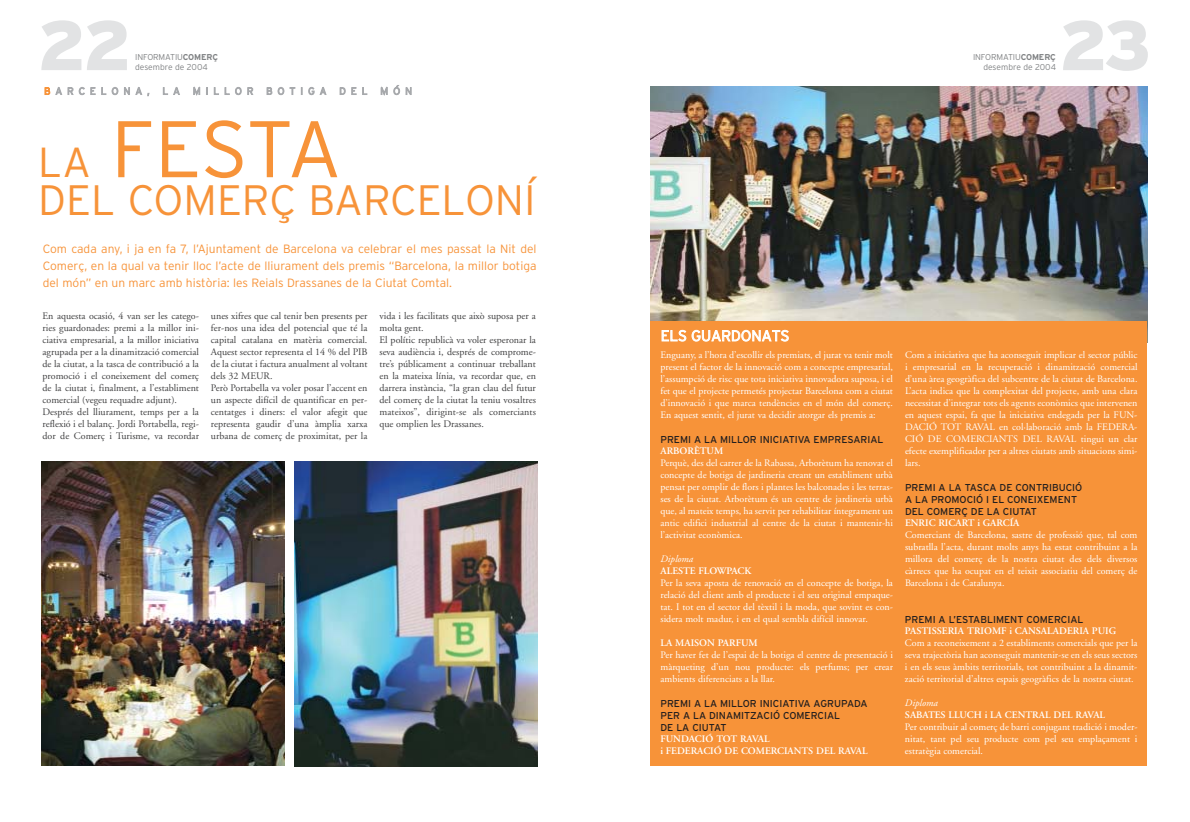
<style>
.page{position:relative;width:1190px;height:822px;background:#fff}
.page>*{position:absolute;margin:0;border:0;box-sizing:border-box;transform-origin:0 0}
.t1{font:300 80px "Interstate";letter-spacing:-.015em;color:#f79339}
.t2{font:900 70px "Interstate";color:#e2e3e4}
.t3{font:300 42.5px "Interstate";color:#f79339}
.t4{font:300 15px "Interstate";color:#fff}
.t5{font:300 12px/17px "Interstate";color:#f79339;text-align:justify}
.t6{font:10px/12px "Adobe Garamond";color:#fff;text-align:justify}
.t7{font:10px/12px "Adobe Garamond";color:#404041}
.t8{font:10px/12px "Interstate";color:#231f1f}
.t9{font:600 10px/12px "Adobe Garamond";color:#fff}
.t10{font:300 10px "Interstate";letter-spacing:.5em;color:#a7a9ac}
.t11{font:italic 10px "Adobe Garamond";color:#fff}
.t12{font:300 8.5px/10.2px "Interstate";letter-spacing:-.015em;color:#808284}
.s1{font-weight:700}
.s2{color:#f79339}
.s3{font-size:42px}
</style>
<div class="page">
<img style="left:651px;top:86px;width:496px;height:235px">
<div style="left:651px;top:321px;width:496px;height:444px;background:#f79339"></div>
<img style="left:42px;top:462px;width:242px;height:303px">
<img style="left:295px;top:462px;width:243px;height:304px">
<h2 class="t2" style="left:38px;top:20px;width:96px">22</h2>
<h2 class="t2" style="left:1059px;top:20px;width:93px">23</h2>
<p class="t12" style="left:135px;top:53px;width:85px">INFORMATIU<span class="s1">COMERÇ </span>desembre de 2004</p>
<p class="t12" style="left:973px;top:53px;width:85px;text-align:right">INFORMATIU<span class="s1">COMERÇ </span>desembre de 2004</p>
<p class="t10" style="left:44px;top:87px;width:107px"><span class="s2">B</span>ARCELONA,</p>
<p class="t10" style="left:162px;top:87px;width:19px">L A</p>
<p class="t10" style="left:193px;top:87px;width:62px">MILLOR</p>
<p class="t10" style="left:266px;top:87px;width:62px">BOTIGA</p>
<p class="t10" style="left:339px;top:87px;width:30px">DEL</p>
<p class="t10" style="left:380px;top:87px;width:33px">MÓN</p>
<h1 class="t1" style="left:38px;top:119px;width:305px"><span class="s3">LA</span> FESTA</h1>
<h3 class="t3" style="left:38px;top:185px;width:499px">DEL COMERÇ BARCELONÍ</h3>
<p class="t5" style="left:43px;top:241px;width:495px">Com cada any, i ja en fa 7, l’Ajuntament de Barcelona va celebrar el mes passat la Nit del Comerç, en la qual va tenir lloc l’acte de lliurament dels premis “Barcelona, la millor botiga del món” en un marc amb història: les Reials Drassanes de la Ciutat Comtal.</p>
<p class="t7" style="left:43px;top:310px;width:158px">En aquesta ocasió, 4 van ser les catego&shy;ries guardonades: premi a la millor ini&shy;ciativa empresarial, a la millor iniciativa agrupada per a la dinamització comercial de la ciutat, a la tasca de contribució a la promoció i el coneixement del comerç de la ciutat i, finalment, a l’establiment comercial (vegeu requadre adjunt).<br>Després del lliurament, temps per a la reflexió i el balanç. Jordi Portabella, regi&shy;dor de Comerç i Turisme, va recordar</p>
<p class="t7" style="left:211px;top:310px;width:158px">unes xifres que cal tenir ben presents per fer-nos una idea del potencial que té la capital catalana en matèria comercial.<br>Aquest sector representa el 14 % del PIB de la ciutat i factura anualment al voltant dels 32 MEUR.<br>Però Portabella va voler posar l’accent en un aspecte difícil de quantificar en per&shy;centatges i diners: el valor afegit que representa gaudir d’una àmplia xarxa urbana de comerç de proximitat, per la</p>
<p class="t7" style="left:379px;top:310px;width:158px">vida i les facilitats que això suposa per a molta gent.<br>El polític republicà va voler esperonar la seva audiència i, després de comprome&shy;tre’s públicament a continuar treballant en la mateixa línia, va recordar que, en darrera instància, “la gran clau del futur del comerç de la ciutat la teniu vosaltres mateixos”, dirigint-se als comerciants que omplien les Drassanes.</p>
<h3 class="t4" style="left:661px;top:330px;width:130px">ELS GUARDONATS</h3>
<p class="t6" style="left:660px;top:350px;width:234px">Enguany, a l’hora d’escollir els premiats, el jurat va tenir molt present el factor de la innovació com a concepte empresarial, l’assumpció de risc que tota iniciativa innovadora suposa, i el fet que el projecte permetés projectar Barcelona com a ciutat d’innovació i que marca tendències en el món del comerç.<br>En aquest sentit, el jurat va decidir atorgar els premis a:</p>
<p class="t8" style="left:660px;top:435px;width:224px">PREMI A LA MILLOR INICIATIVA EMPRESARIAL</p>
<p class="t9" style="left:660px;top:446px;width:64px">ARBORÈTUM</p>
<p class="t6" style="left:660px;top:458px;width:234px">Perquè, des del carrer de la Rabassa, Arborètum ha renovat el concepte de botiga de jardineria creant un establiment urbà pensat per omplir de flors i plantes les balconades i les terras&shy;ses de la ciutat. Arborètum és un centre de jardineria urbà que, al mateix temps, ha servit per rehabilitar íntegrament un antic edifici industrial al centre de la ciutat i mantenir-hi l’activitat econòmica.</p>
<p class="t11" style="left:660px;top:555px;width:34px">Diploma</p>
<p class="t9" style="left:660px;top:566px;width:92px">ALESTE FLOWPACK</p>
<p class="t6" style="left:660px;top:578px;width:234px">Per la seva aposta de renovació en el concepte de botiga, la relació del client amb el producte i el seu original empaque&shy;tat. I tot en el sector del tèxtil i la moda, que sovint es con&shy;sidera molt madur, i en el qual sembla difícil innovar.</p>
<p class="t9" style="left:660px;top:638px;width:99px">LA MAISON PARFUM</p>
<p class="t6" style="left:660px;top:650px;width:234px">Per haver fet de l’espai de la botiga el centre de presentació i màrqueting d’un nou producte: els perfums; per crear ambients diferenciats a la llar.</p>
<p class="t8" style="left:660px;top:699px;width:209px">PREMI A LA MILLOR INICIATIVA AGRUPADA<br>PER A LA DINAMITZACIÓ COMERCIAL<br>DE LA CIUTAT</p>
<p class="t9" style="left:660px;top:734px;width:209px">FUNDACIÓ TOT RAVAL<br>i FEDERACIÓ DE COMERCIANTS DEL RAVAL</p>
<p class="t6" style="left:905px;top:350px;width:234px">Com a iniciativa que ha aconseguit implicar el sector públic i empresarial en la recuperació i dinamització comercial d’una àrea geogràfica del subcentre de la ciutat de Barcelona.<br>L’acta indica que la complexitat del projecte, amb una clara necessitat d’integrar tots els agents econòmics que intervenen en aquest espai, fa que la iniciativa endegada per la FUN-DACIÓ TOT RAVAL en col·laboració amb la FEDERA-CIÓ DE COMERCIANTS DEL RAVAL tingui un clar efecte exemplificador per a altres ciutats amb situacions simi&shy;lars.</p>
<p class="t8" style="left:905px;top:483px;width:179px">PREMI A LA TASCA DE CONTRIBUCIÓ<br>A LA PROMOCIÓ I EL CONEIXEMENT<br>DEL COMERÇ DE LA CIUTAT</p>
<p class="t9" style="left:905px;top:518px;width:116px">ENRIC RICART i GARCÍA</p>
<p class="t6" style="left:905px;top:530px;width:234px">Comerciant de Barcelona, sastre de professió que, tal com subratlla l’acta, durant molts anys ha estat contribuint a la millora del comerç de la nostra ciutat des dels diversos càrrecs que ha ocupat en el teixit associatiu del comerç de Barcelona i de Catalunya.</p>
<p class="t8" style="left:905px;top:615px;width:180px">PREMI A L’ESTABLIMENT COMERCIAL</p>
<p class="t9" style="left:905px;top:626px;width:213px">PASTISSERIA TRIOMF i CANSALADERIA PUIG</p>
<p class="t6" style="left:905px;top:638px;width:234px">Com a reconeixement a 2 establiments comercials que per la seva trajectòria han aconseguit mantenir-se en els seus sectors i en els seus àmbits territorials, tot contribuint a la dinamit&shy;zació territorial d’altres espais geogràfics de la nostra ciutat.</p>
<p class="t11" style="left:905px;top:699px;width:34px">Diploma</p>
<p class="t9" style="left:905px;top:710px;width:202px">SABATES LLUCH i LA CENTRAL DEL RAVAL</p>
<p class="t6" style="left:905px;top:722px;width:234px">Per contribuir al comerç de barri conjugant tradició i moder&shy;nitat, tant pel seu producte com pel seu emplaçament i estratègia comercial.</p>
</div>
